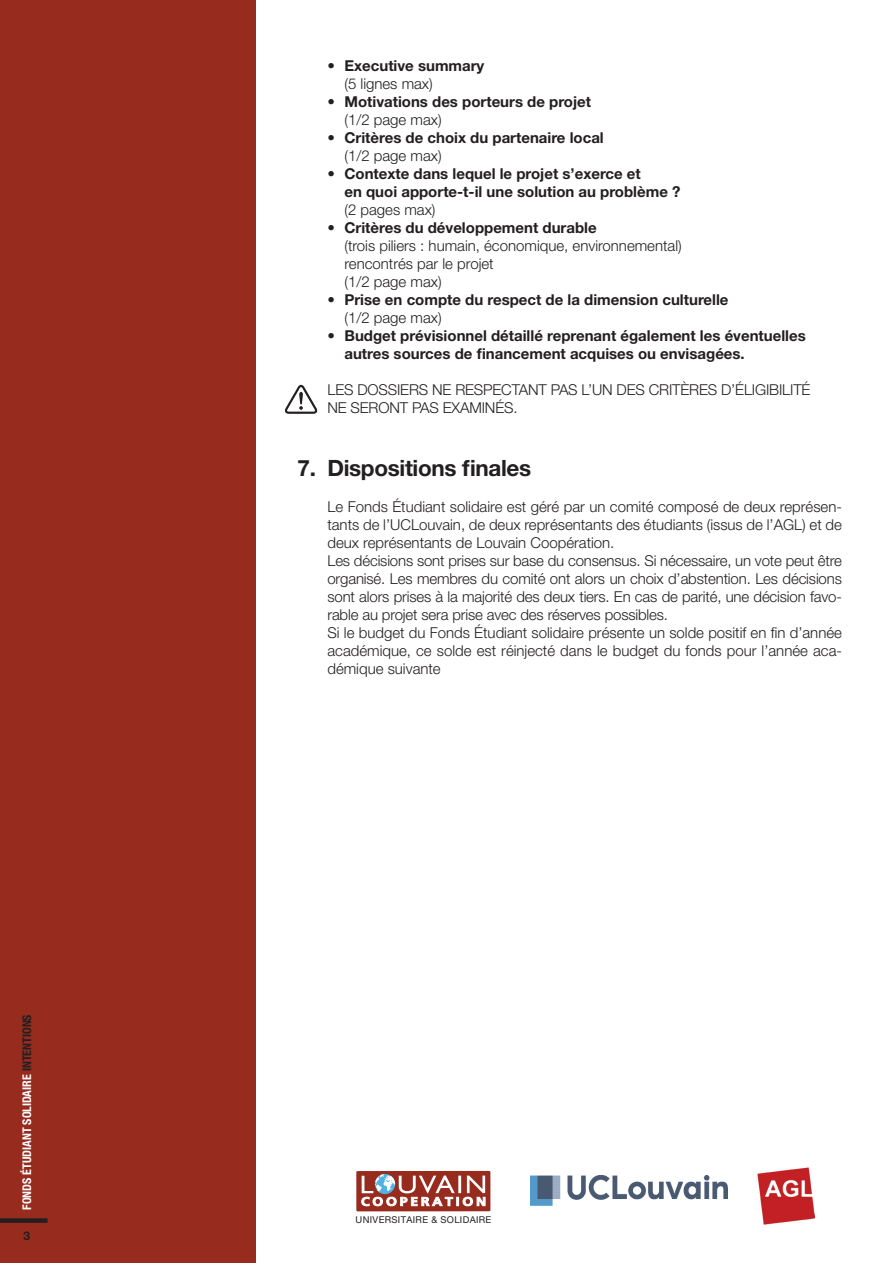
<style>
.page{position:relative;width:893px;height:1263px;background:#fff}
.page>*{position:absolute;margin:0;border:0;box-sizing:border-box;transform-origin:0 0}
.t1{font:700 22.5px "Helvetica Neue";letter-spacing:-.015em;color:#231f20}
.t2{font:300 15px/18px "Helvetica Neue";color:#231f20}
.t3{font:700 15px/18px "Helvetica Neue";color:#231f20}
.t4{font:700 condensed 12px "Helvetica Neue LT Pro";color:#fff}
.t5{font:700 12px "Helvetica Neue LT Pro";color:#231f20}
.t6{font:9.45px "Helvetica Neue LT Pro";letter-spacing:.035em;color:#231f20}
.s1{color:#231f20}
</style>
<div class="page">
<div style="left:0;top:0;width:255px;height:1263px;background:#972b1e"></div>
<div style="left:0;top:1218px;width:48px;height:5px;background:#231f20"></div>
<svg style="left:285px;top:385px;width:32px;height:29px"></svg>
<img style="left:757px;top:1167px;width:58px;height:58px">
<div style="left:356px;top:1171px;width:134px;height:40px;background:#972b1e"></div>
<svg style="left:361px;top:1174px;width:124px;height:32px"></svg>
<img style="left:530px;top:1175px;width:198px;height:31px">
<p class="t4" style="left:20px;top:1210px;width:197px;rotate:-90deg">FONDS ÉTUDIANT SOLIDAIRE <span class="s1">INTENTIONS</span></p>
<p class="t5" style="left:24px;top:1228px;width:8px">3</p>
<p class="t3" style="left:327px;top:57px;width:158px">• Executive summary</p>
<p class="t2" style="left:344px;top:75px;width:90px">(5 lignes max)</p>
<p class="t3" style="left:327px;top:93px;width:265px">• Motivations des porteurs de projet</p>
<p class="t2" style="left:344px;top:111px;width:99px">(1/2 page max)</p>
<p class="t3" style="left:327px;top:129px;width:278px">• Critères de choix du partenaire local</p>
<p class="t2" style="left:344px;top:147px;width:99px">(1/2 page max)</p>
<p class="t3" style="left:344px;top:165px;width:338px;text-indent:-17px">• Contexte dans lequel le projet s’exerce et<br>en quoi apporte-t-il une solution au problème ?</p>
<p class="t2" style="left:344px;top:201px;width:93px">(2 pages max)</p>
<p class="t3" style="left:327px;top:219px;width:271px">• Critères du développement durable</p>
<p class="t2" style="left:344px;top:237px;width:339px">(trois piliers : humain, économique, environnemental) rencontrés par le projet<br>(1/2 page max)</p>
<p class="t3" style="left:327px;top:291px;width:403px">• Prise en compte du respect de la dimension culturelle</p>
<p class="t2" style="left:344px;top:309px;width:99px">(1/2 page max)</p>
<p class="t3" style="left:344px;top:327px;width:463px;text-indent:-17px">• Budget prévisionnel détaillé reprenant également les éventuelles autres sources de financement acquises ou envisagées.</p>
<p class="t2" style="left:327px;top:381px;width:485px">LES DOSSIERS NE RESPECTANT PAS L’UN DES CRITÈRES D’ÉLIGIBILITÉ<br>NE SERONT PAS EXAMINÉS.</p>
<h1 class="t1" style="left:298px;top:454px;width:235px">7. Dispositions finales</h1>
<p class="t2" style="left:327px;top:498px;width:516px">Le Fonds Étudiant solidaire est géré par un comité composé de deux représen&shy;tants de l’UCLouvain, de deux représentants des étudiants (issus de l’AGL) et de deux représentants de Louvain Coopération.<br>Les décisions sont prises sur base du consensus. Si nécessaire, un vote peut être organisé. Les membres du comité ont alors un choix d’abstention. Les décisions sont alors prises à la majorité des deux tiers. En cas de parité, une décision favo&shy;rable au projet sera prise avec des réserves possibles.<br>Si le budget du Fonds Étudiant solidaire présente un solde positif en fin d’année académique, ce solde est réinjecté dans le budget du fonds pour l’année aca&shy;démique suivante</p>
<p class="t6" style="left:356px;top:1213px;width:137px">UNIVERSITAIRE &amp; SOLIDAIRE</p>
</div>
